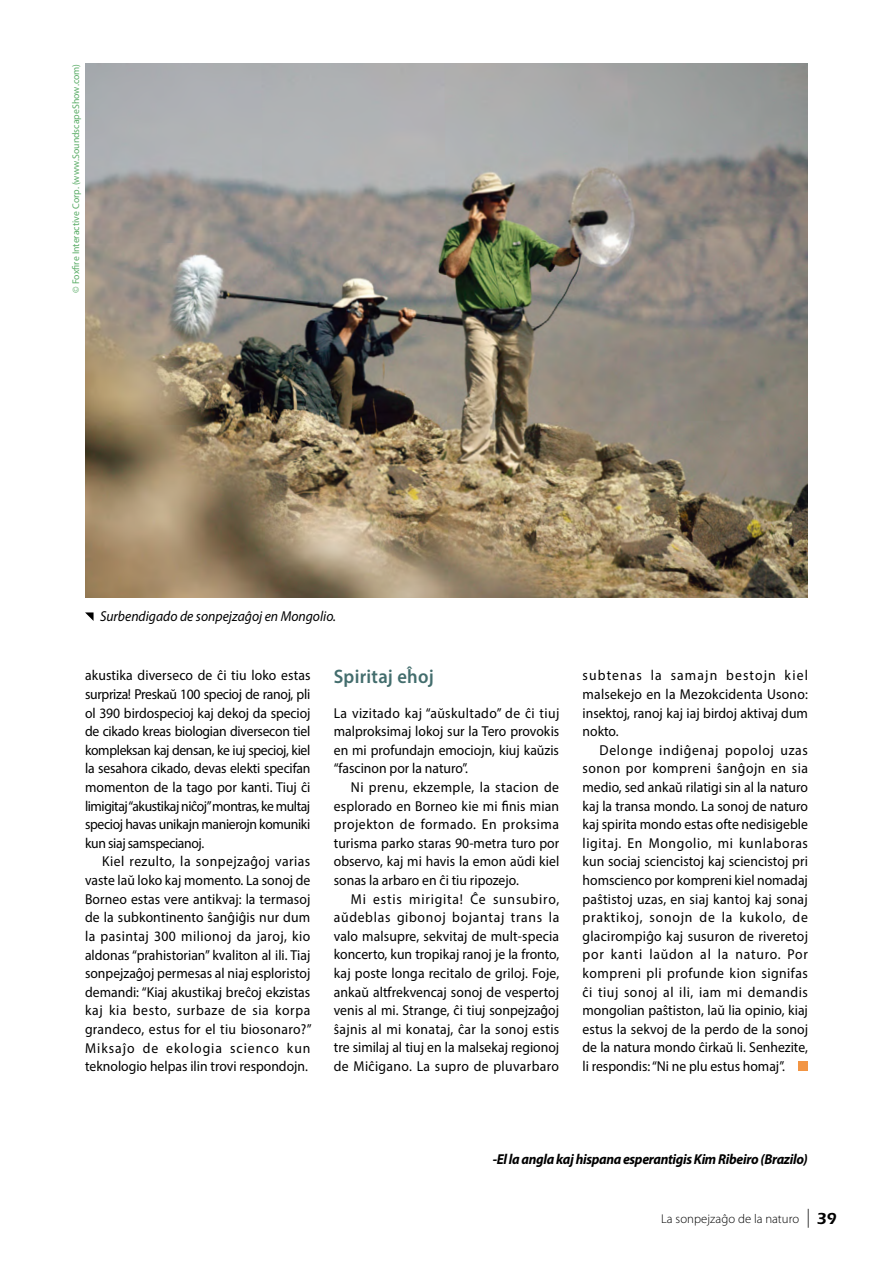
<style>
.page{position:relative;width:893px;height:1263px;background:#fff}
.page>*{position:absolute;margin:0;border:0;box-sizing:border-box;transform-origin:0 0}
.t1{font:600 19.5px "Myriad Pro";letter-spacing:.015em;color:#436d6d;scale:.95 1}
.t2{font:14.4px/18.6px "Myriad Pro";color:#000;text-align:justify;scale:.95 1}
.t3{font:italic 700 14.4px "Myriad Pro";letter-spacing:-.025em;color:#000;scale:.95 1}
.t4{font:italic 14.4px "Myriad Pro";color:#000;scale:.95 1}
.t5{font:300 12.75px "Myriad Pro";letter-spacing:.005em;color:#000}
.t6{font:9.75px "Myriad Pro";color:#5aac66}
.s1{font-weight:400;font-size:18.9px}
.s2{font-family:"ITC Eras Std";font-weight:600;font-size:16.5px}
</style>
<div class="page">
<img style="left:85px;top:64px;width:723px;height:533px">
<div style="left:799px;top:1062px;width:9px;height:9px;background:#f29544"></div>
<svg style="left:85px;top:612px;width:9px;height:9px"></svg>
<p class="t6" style="left:70px;top:293px;width:231px;rotate:-90deg">© Foxfire Interactive Corp. (www.SoundscapeShow.com)</p>
<p class="t4" style="left:100px;top:607px;width:250px">Surbendigado de sonpejzaĝoj en Mongolio.</p>
<p class="t2" style="left:85px;top:666px;width:239px">akustika diverseco de ĉi tiu loko estas surpriza! Preskaŭ 100 specioj de ranoj, pli ol 390 birdospecioj kaj dekoj da specioj de cikado kreas biologian diversecon tiel kompleksan kaj densan, ke iuj specioj, kiel la sesahora cikado, devas elekti specifan momenton de la tago por kanti. Tiuj ĉi limigitaj “akustikaj niĉoj” montras, ke multaj specioj havas unikajn manierojn komuniki kun siaj samspecianoj.</p>
<p class="t2" style="left:85px;top:852px;width:240px;text-indent:17px">Kiel rezulto, la sonpejzaĝoj varias vaste laŭ loko kaj momento. La sonoj de Borneo estas vere antikvaj: la termasoj de la subkontinento ŝanĝiĝis nur dum la pasintaj 300 milionoj da jaroj, kio aldonas “prahistorian” kvaliton al ili. Tiaj sonpejzaĝoj permesas al niaj esploristoj demandi: “Kiaj akustikaj breĉoj ekzistas kaj kia besto, surbaze de sia korpa grandeco, estus for el tiu biosonaro?” Miksaĵo de ekologia scienco kun teknologio helpas ilin trovi respondojn.</p>
<h1 class="t1" style="left:334px;top:664px;width:107px">Spiritaj eĥoj</h1>
<p class="t2" style="left:334px;top:703px;width:239px">La vizitado kaj “aŭskultado” de ĉi tiuj malproksimaj lokoj sur la Tero provokis en mi profundajn emociojn, kiuj kaŭzis “fascinon por la naturo”.</p>
<p class="t2" style="left:334px;top:778px;width:239px;text-indent:17px">Ni prenu, ekzemple, la stacion de esplorado en Borneo kie mi finis mian projekton de formado. En proksima turisma parko staras 90-metra turo por observo, kaj mi havis la emon aŭdi kiel sonas la arbaro en ĉi tiu ripozejo.</p>
<p class="t2" style="left:334px;top:889px;width:239px;text-indent:17px">Mi estis mirigita! Ĉe sunsubiro, aŭdeblas gibonoj bojantaj trans la valo malsupre, sekvitaj de mult-specia koncerto, kun tropikaj ranoj je la fronto, kaj poste longa recitalo de griloj. Foje, ankaŭ altfrekvencaj sonoj de vespertoj venis al mi. Strange, ĉi tiuj sonpejzaĝoj ŝajnis al mi konataj, ĉar la sonoj estis tre similaj al tiuj en la malsekaj regionoj de Miĉigano. La supro de pluvarbaro</p>
<p class="t2" style="left:583px;top:666px;width:239px">subtenas la samajn bestojn kiel malsekejo en la Mezokcidenta Usono: insektoj, ranoj kaj iaj birdoj aktivaj dum nokto.</p>
<p class="t2" style="left:583px;top:740px;width:239px;text-indent:17px">Delonge indiĝenaj popoloj uzas sonon por kompreni ŝanĝojn en sia medio, sed ankaŭ rilatigi sin al la naturo kaj la transa mondo. La sonoj de naturo kaj spirita mondo estas ofte nedisigeble ligitaj. En Mongolio, mi kunlaboras kun sociaj sciencistoj kaj sciencistoj pri homscienco por kompreni kiel nomadaj paŝtistoj uzas, en siaj kantoj kaj sonaj praktikoj, sonojn de la kukolo, de glacirompiĝo kaj susuron de riveretoj por kanti laŭdon al la naturo. Por kompreni pli profunde kion signifas ĉi tiuj sonoj al ili, iam mi demandis mongolian paŝtiston, laŭ lia opinio, kiaj estus la sekvoj de la perdo de la sonoj de la natura mondo ĉirkaŭ li. Senhezite, li respondis: “Ni ne plu estus homaj”.</p>
<p class="t3" style="left:493px;top:1150px;width:333px">-El la angla kaj hispana esperantigis Kim Ribeiro (Brazilo)</p>
<p class="t5" style="left:661px;top:1211px;width:177px">La sonpejzaĝo de la naturo <span class="s1">|</span> <span class="s2">39</span></p>
</div>
